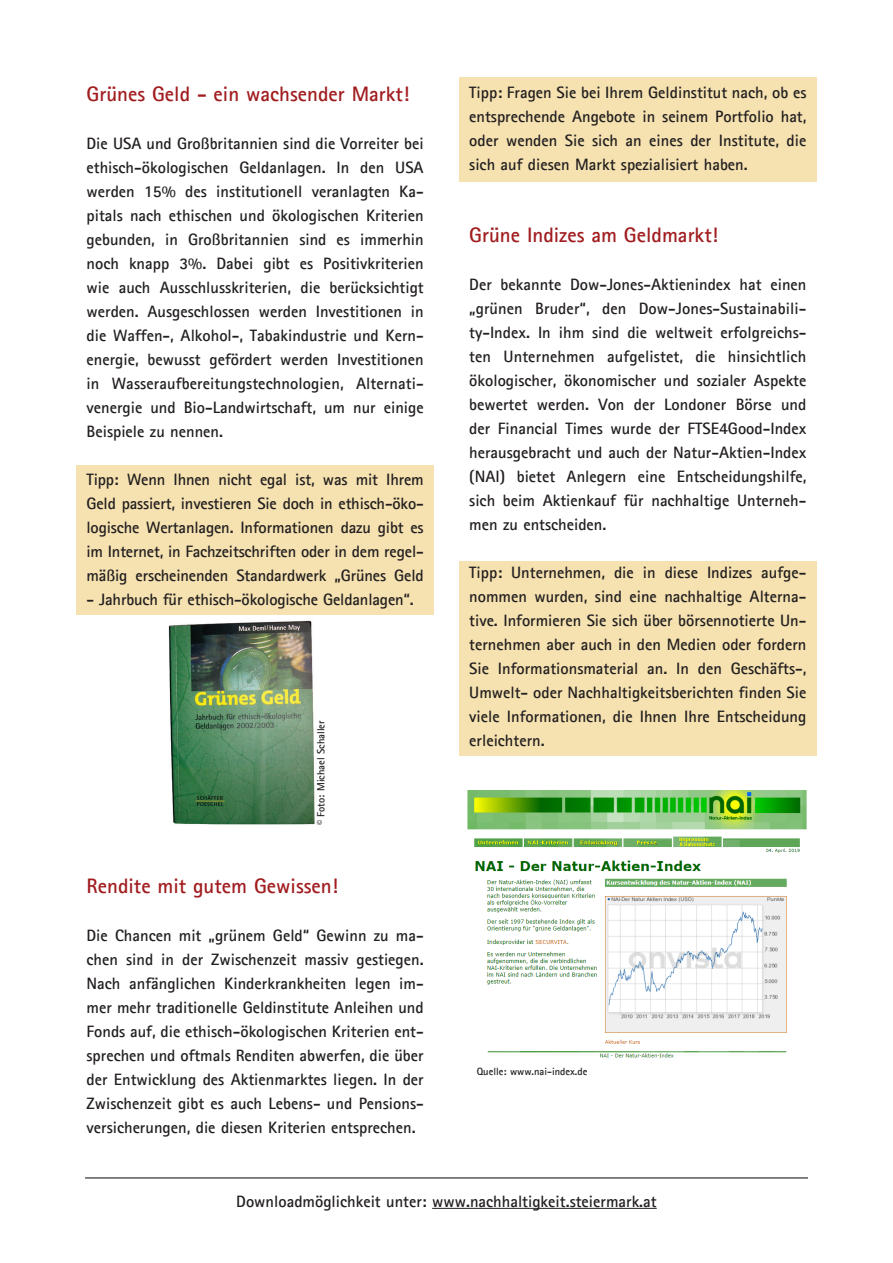
<style>
.page{position:relative;width:893px;height:1263px;background:#fff}
.page>*{position:absolute;margin:0;border:0;box-sizing:border-box;transform-origin:0 0}
.t1{font:700 21px "Agfa Rotis Sans Serif";color:#a11d20}
.t2{font:700 16.5px/24px "Agfa Rotis Sans Serif";color:#231f20;text-align:justify}
.t3{font:700 10.5px "Agfa Rotis Sans Serif";color:#231f20}
</style>
<div class="page">
<hr style="left:85px;top:1177px;width:723px;height:1px;background:#231f20">
<div style="left:77px;top:466px;width:357px;height:149px;background:#f5e2b0"></div>
<img style="left:168px;top:620px;width:147px;height:205px">
<div style="left:459px;top:78px;width:357px;height:104px;background:#f5e2b0"></div>
<div style="left:459px;top:562px;width:357px;height:194px;background:#f5e2b0"></div>
<img style="left:468px;top:791px;width:339px;height:267px">
<hr style="left:432px;top:1208px;width:225px;height:1px;background:#231f20">
<p class="t1" style="left:87px;top:81px;width:324px">Grünes Geld - ein wachsender Markt!</p>
<p class="t2" style="left:87px;top:131px;width:339px">Die USA und Großbritannien sind die Vorreiter bei ethisch-ökologischen Geldanlagen. In den USA werden 15% des institutionell veranlagten Ka&shy;pitals nach ethischen und ökologischen Kriterien gebunden, in Großbritannien sind es immerhin noch knapp 3%. Dabei gibt es Positivkriterien wie auch Ausschlusskriterien, die berücksichtigt werden. Ausgeschlossen werden Investitionen in die Waffen-, Alkohol-, Tabakindustrie und Kern&shy;energie, bewusst gefördert werden Investitionen in Wasseraufbereitungstechnologien, Alternati&shy;venergie und Bio-Landwirtschaft, um nur einige Beispiele zu nennen.</p>
<p class="t2" style="left:87px;top:467px;width:339px">Tipp: Wenn Ihnen nicht egal ist, was mit Ihrem Geld passiert, investieren Sie doch in ethisch-öko&shy;logische Wertanlagen. Informationen dazu gibt es im Internet, in Fachzeitschriften oder in dem regel&shy;mäßig erscheinenden Standardwerk „Grünes Geld</p>
<p class="t2" style="left:87px;top:587px;width:329px">- Jahrbuch für ethisch-ökologische Geldanlagen“.</p>
<p class="t3" style="left:314px;top:825px;width:106px;rotate:-90deg">© Foto: Michael Schaller</p>
<p class="t1" style="left:87px;top:873px;width:253px">Rendite mit gutem Gewissen!</p>
<p class="t2" style="left:87px;top:923px;width:339px">Die Chancen mit „grünem Geld“ Gewinn zu ma&shy;chen sind in der Zwischenzeit massiv gestiegen.<br>Nach anfänglichen Kinderkrankheiten legen im&shy;mer mehr traditionelle Geldinstitute Anleihen und Fonds auf, die ethisch-ökologischen Kriterien ent&shy;sprechen und oftmals Renditen abwerfen, die über der Entwicklung des Aktienmarktes liegen. In der Zwischenzeit gibt es auch Lebens- und Pensions&shy;versicherungen, die diesen Kriterien entsprechen.</p>
<p class="t2" style="left:469px;top:80px;width:339px">Tipp: Fragen Sie bei Ihrem Geldinstitut nach, ob es entsprechende Angebote in seinem Portfolio hat, oder wenden Sie sich an eines der Institute, die sich auf diesen Markt spezialisiert haben.</p>
<p class="t1" style="left:469px;top:222px;width:250px">Grüne Indizes am Geldmarkt!</p>
<p class="t2" style="left:469px;top:272px;width:339px">Der bekannte Dow-Jones-Aktienindex hat einen „grünen Bruder“, den Dow-Jones-Sustainabili&shy;ty-Index. In ihm sind die weltweit erfolgreichs&shy;ten Unternehmen aufgelistet, die hinsichtlich ökologischer, ökonomischer und sozialer Aspekte bewertet werden. Von der Londoner Börse und der Financial Times wurde der FTSE4Good-Index herausgebracht und auch der Natur-Aktien-Index (NAI) bietet Anlegern eine Entscheidungshilfe, sich beim Aktienkauf für nachhaltige Unterneh&shy;men zu entscheiden.</p>
<p class="t2" style="left:469px;top:560px;width:339px">Tipp: Unternehmen, die in diese Indizes aufge&shy;nommen wurden, sind eine nachhaltige Alterna&shy;tive. Informieren Sie sich über börsennotierte Un&shy;ternehmen aber auch in den Medien oder fordern Sie Informationsmaterial an. In den Geschäfts-, Umwelt- oder Nachhaltigkeitsberichten finden Sie viele Informationen, die Ihnen Ihre Entscheidung erleichtern.</p>
<p class="t3" style="left:477px;top:1065px;width:112px">Quelle: www.nai-index.de</p>
<p class="t2" style="left:236px;top:1189px;width:422px">Downloadmöglichkeit unter: www.nachhaltigkeit.steiermark.at</p>
</div>
